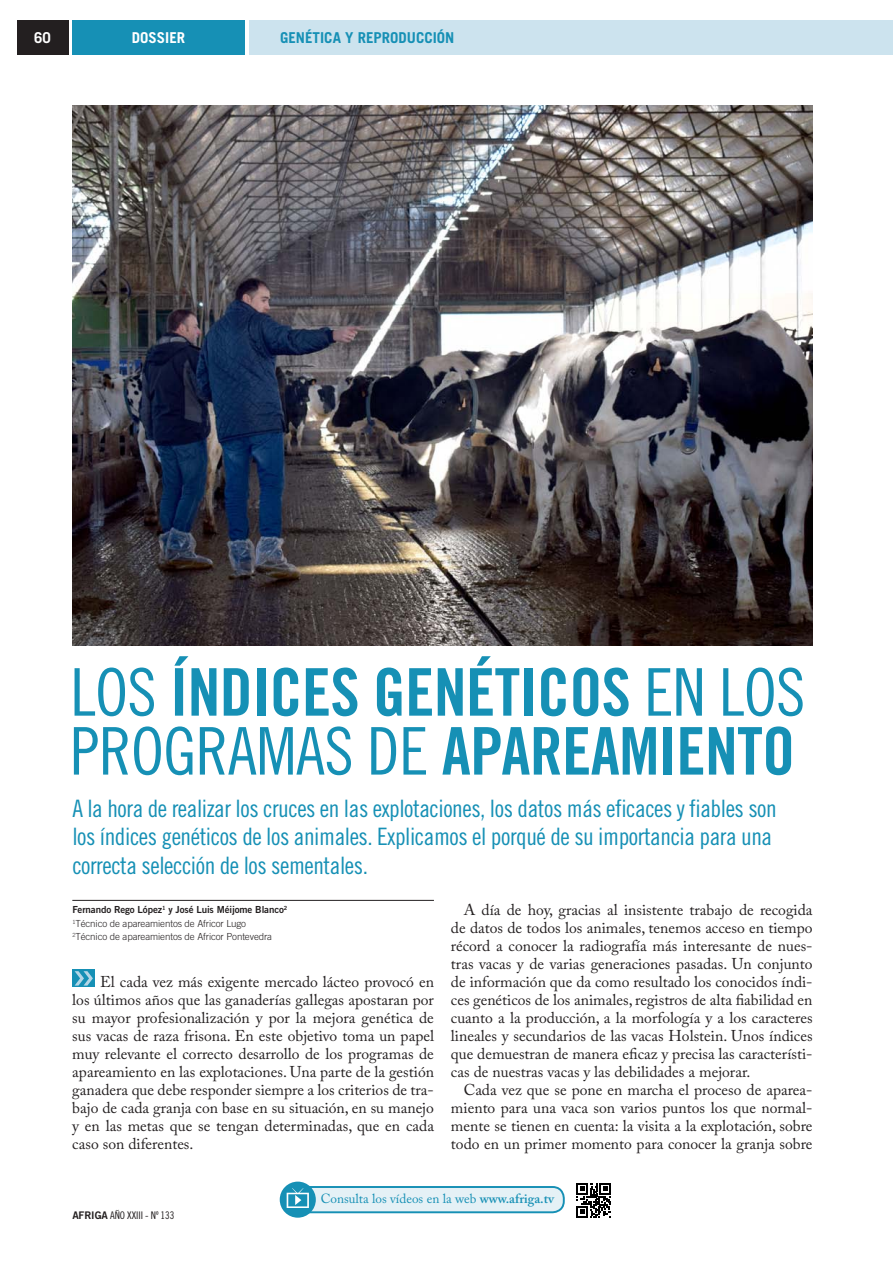
<style>
.page{position:relative;width:893px;height:1263px;background:#fff}
.page>*{position:absolute;margin:0;border:0;box-sizing:border-box;transform-origin:0 0}
.t1{font:65.7px/58.9px "Trade Gothic Bold Cond Twenty";letter-spacing:-.01em;color:#1690b5}
.t2{font:24px/28.8px "Trade Gothic Cond Eighteen";letter-spacing:-.02em;color:#1690b5}
.t3{font:15.6px/18px "Adobe Caslon Pro";color:#231f20;text-align:justify}
.t4{font:700 15px "Trade Gothic";color:#1690b5}
.t5{font:700 15px "Trade Gothic";color:#fff}
.t6{font:13.2px "Adobe Caslon Pro";color:#1690b5}
.t7{font:10.5px "Trade Gothic Cond Eighteen";letter-spacing:-.01em;color:#231f20}
.t8{font:300 9.75px/13.5px "Trade Gothic";letter-spacing:-.01em;color:#231f20}
.s1{font-family:"Trade Gothic Cond Eighteen"}
.s2{font-family:"Trade Gothic Bold Two";font-weight:400}
.s3{font-family:"Trade Gothic Bold Two"}
.s4{font-weight:600}
</style>
<div class="page">
<div style="left:72px;top:20px;width:172px;height:34px;background:#1690b5"></div>
<div style="left:249px;top:20px;width:640px;height:34px;background:#cce3ee"></div>
<div style="left:17px;top:20px;width:51px;height:34px;background:#231f20"></div>
<hr style="left:889px;top:20px;width:3px;height:34px;background:#cce3ee">
<hr style="left:72px;top:900px;width:362px;height:1px;background:#231f20">
<div style="left:72px;top:969px;width:23px;height:18px;background:#1690b5"></div>
<svg style="left:75px;top:971px;width:18px;height:15px"></svg>
<img style="left:72px;top:105px;width:740px;height:540px">
<div style="left:295px;top:1187px;width:268px;height:25px;background:#e5f1f6;border-radius:11px"></div>
<div style="left:294px;top:1186px;width:270px;height:27px;border:2px solid #1690b5;border-radius:11px"></div>
<div style="left:280px;top:1182px;width:36px;height:36px;background:#1690b5;border-radius:50%"></div>
<svg style="left:286px;top:1188px;width:23px;height:20px"></svg>
<svg style="left:576px;top:1183px;width:35px;height:35px"></svg>
<p class="t5" style="left:34px;top:28px;width:18px">60</p>
<p class="t5" style="left:132px;top:28px;width:55px">DOSSIER</p>
<p class="t4" style="left:280px;top:28px;width:176px">GENÉTICA Y REPRODUCCIÓN</p>
<p class="t1" style="left:70px;top:662px;width:736px"><span class="s1">LOS</span> ÍNDICES GENÉTICOS <span class="s1">EN LOS<br>PROGRAMAS DE</span> APAREAMIENTO</p>
<p class="t2" style="left:72px;top:793px;width:706px">A la hora de realizar los cruces en las explotaciones, los datos más eficaces y fiables son los índices genéticos de los animales. Explicamos el porqué de su importancia para una correcta selección de los sementales.</p>
<p class="t8" style="left:72px;top:903px;width:216px"><span class="s2">Fernando Rego López</span><sup>1</sup> <span class="s2">y José Luis Méijome Blanco</span><sup>2<br></sup><sup>1</sup>Técnico de apareamientos de Africor Lugo<br><sup>2</sup>Técnico de apareamientos de Africor Pontevedra</p>
<p class="t3" style="left:72px;top:973px;width:363px;text-indent:28px">El cada vez más exigente mercado lácteo provocó en los últimos años que las ganaderías gallegas apostaran por su mayor profesionalización y por la mejora genética de sus vacas de raza frisona. En este objetivo toma un papel muy relevante el correcto desarrollo de los programas de apareamiento en las explotaciones. Una parte de la gestión ganadera que debe responder siempre a los criterios de tra&shy;bajo de cada granja con base en su situación, en su manejo y en las metas que se tengan determinadas, que en cada caso son diferentes.</p>
<p class="t3" style="left:463px;top:901px;width:350px">A día de hoy, gracias al insistente trabajo de recogida</p>
<p class="t3" style="left:451px;top:919px;width:363px">de datos de todos los animales, tenemos acceso en tiempo</p>
<p class="t3" style="left:451px;top:937px;width:363px">récord a conocer la radiografía más interesante de nues-</p>
<p class="t3" style="left:451px;top:955px;width:363px">tras vacas y de varias generaciones pasadas. Un conjunto</p>
<p class="t3" style="left:451px;top:973px;width:363px">de información que da como resultado los conocidos índi-</p>
<p class="t3" style="left:451px;top:991px;width:363px">ces genéticos de los animales, registros de alta fiabilidad en</p>
<p class="t3" style="left:451px;top:1009px;width:363px">cuanto a la producción, a la morfología y a los caracteres</p>
<p class="t3" style="left:451px;top:1027px;width:363px">lineales y secundarios de las vacas Holstein. Unos índices</p>
<p class="t3" style="left:451px;top:1045px;width:363px">que demuestran de manera eficaz y precisa las característi-</p>
<p class="t3" style="left:451px;top:1063px;width:301px">cas de nuestras vacas y las debilidades a mejorar.</p>
<p class="t3" style="left:463px;top:1081px;width:350px">Cada vez que se pone en marcha el proceso de aparea-</p>
<p class="t3" style="left:451px;top:1099px;width:363px">miento para una vaca son varios puntos los que normal-</p>
<p class="t3" style="left:451px;top:1117px;width:363px">mente se tienen en cuenta: la visita a la explotación, sobre</p>
<p class="t3" style="left:451px;top:1135px;width:363px">todo en un primer momento para conocer la granja sobre</p>
<p class="t7" style="left:72px;top:1209px;width:103px"><span class="s3">AFRIGA</span> AÑO XXIII - Nº 133</p>
<p class="t6" style="left:321px;top:1191px;width:235px">Consulta los vídeos en la web <span class="s4">www.afriga.tv</span></p>
</div>
